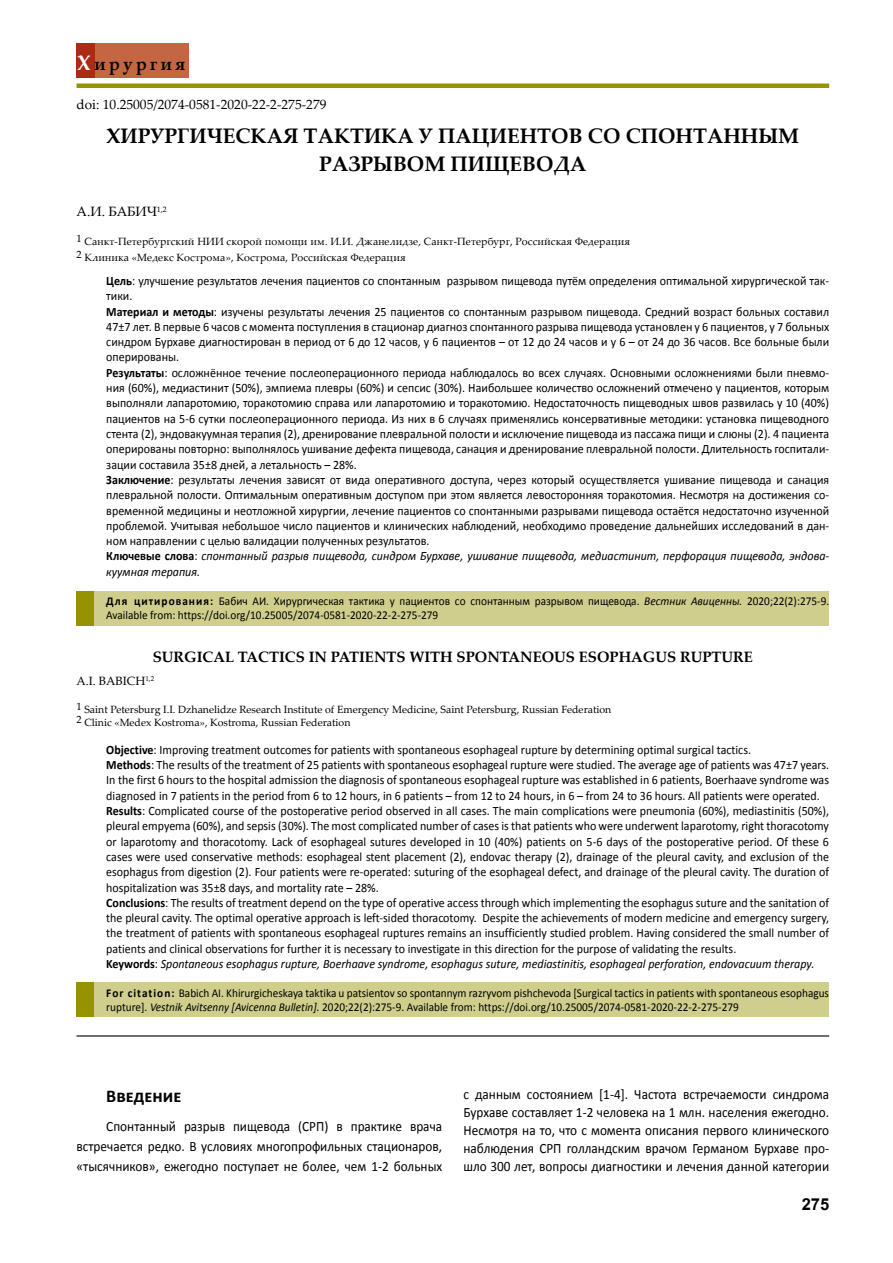
<style>
.page{position:relative;width:893px;height:1263px;background:#fff}
.page>*{position:absolute;margin:0;border:0;box-sizing:border-box;transform-origin:0 0}
.t1{font:700 21px/28.5px "Palatino Linotype";color:#000;text-align:center}
.t2{font:700 18px "Palatino Linotype";letter-spacing:.2em;color:#000;scale:.93 1}
.t3{font:700 18px "Calibri";color:#000}
.t4{font:700 16.5px "Arial Tj";color:#000}
.t5{font:700 15px "Palatino Linotype";color:#000}
.t6{font:14.25px/18px "Calibri";color:#000;text-align:justify;scale:.93 1}
.t7{font:13.5px "Palatino Linotype";color:#000}
.t8{font:12.75px/15.3px "Calibri Tj";color:#000;scale:.94 1}
.t9{font:12px/14.4px "Calibri Tj";color:#000;scale:.94 1}
.t10{font:12px "Palatino Linotype";color:#000}
.t11{font:10.5px/16.2px "Palatino Linotype";color:#000}
.t12{font:7.8px "Palatino Linotype";color:#000}
.s1{font-size:21px;color:#fff}
.s2{font-size:13.5px}
.s3{font-family:"Calibri Bold Tj"}
.s4{font-style:italic}
</style>
<div class="page">
<div style="left:77px;top:83px;width:752px;height:5px;background:#979200"></div>
<div style="left:77px;top:44px;width:112px;height:34px;background:#c46641"></div>
<div style="left:77px;top:44px;width:18px;height:34px;background:#ab2b15"></div>
<div style="left:77px;top:982px;width:752px;height:34px;background:#d0ce8d"></div>
<div style="left:77px;top:982px;width:17px;height:34px;background:#979200"></div>
<div style="left:77px;top:591px;width:752px;height:34px;background:#d0ce8d"></div>
<div style="left:77px;top:591px;width:17px;height:34px;background:#979200"></div>
<hr style="left:77px;top:1035px;width:752px;height:1px;background:#000">
<h2 class="t2" style="left:78px;top:51px;width:117px"><span class="s1">Х</span>ирургия</h2>
<p class="t7" style="left:77px;top:95px;width:251px">doi: 10.25005/2074-0581-2020-22-2-275-279</p>
<h1 class="t1" style="left:107px;top:121px;width:694px">ХИРУРГИЧЕСКАЯ ТАКТИКА У ПАЦИЕНТОВ СО СПОНТАННЫМ<br>РАЗРЫВОМ ПИЩЕВОДА</h1>
<p class="t7" style="left:77px;top:202px;width:51px">А.И. Баби</p>
<p class="t12" style="left:147px;top:203px;width:22px"><span class="s2">ч</span>1,2</p>
<p class="t11" style="left:77px;top:233px;width:555px">1 Санкт-Петербургский НИИ скорой помощи им. И.И. Джанелидзе, Санкт-Петербург, Российская Федерация<br>2 Клиника «Медекс Кострома», Кострома, Российская Федерация</p>
<p class="t8" style="left:106px;top:272px;width:771px"><span class="s3">Цель</span>: улучшение результатов лечения пациентов со спонтанным разрывом пищевода путём определения оптимальной хирургической так&shy;тики.<br><span class="s3">Материал и методы</span>: изучены результаты лечения 25 пациентов со спонтанным разрывом пищевода. Средний возраст больных составил 47±7 лет. В первые 6 часов с момента поступления в стационар диагноз спонтанного разрыва пищевода установлен у 6 пациентов, у 7 больных синдром Бурхаве диагностирован в период от 6 до 12 часов, у 6 пациентов – от 12 до 24 часов и у 6 – от 24 до 36 часов. Все больные были оперированы.<br><span class="s3">Результаты</span>: осложнённое течение послеоперационного периода наблюдалось во всех случаях. Основными осложнениями были пневмо&shy;ния (60%), медиастинит (50%), эмпиема плевры (60%) и сепсис (30%). Наибольшее количество осложнений отмечено у пациентов, которым выполняли лапаротомию, торакотомию справа или лапаротомию и торакотомию. Недостаточность пищеводных швов развилась у 10 (40%) пациентов на 5-6 сутки послеоперационного периода. Из них в 6 случаях применялись консервативные методики: установка пищеводного стента (2), эндовакуумная терапия (2), дренирование плевральной полости и исключение пищевода из пассажа пищи и слюны (2). 4 пациента оперированы повторно: выполнялось ушивание дефекта пищевода, санация и дренирование плевральной полости. Длительность госпитали&shy;зации составила 35±8 дней, а летальность – 28%.<br><span class="s3">Заключение</span>: результаты лечения зависят от вида оперативного доступа, через который осуществляется ушивание пищевода и санация плевральной полости. Оптимальным оперативным доступом при этом является левосторонняя торакотомия. Несмотря на достижения со&shy;временной медицины и неотложной хирургии, лечение пациентов со спонтанными разрывами пищевода остаётся недостаточно изученной проблемой. Учитывая небольшое число пациентов и клинических наблюдений, необходимо проведение дальнейших исследований в дан&shy;ном направлении с целью валидации полученных результатов.<br><span class="s3">Ключевые слова</span>: <span class="s4">спонтанный разрыв пищевода, синдром Бурхаве, ушивание пищевода, медиастинит, перфорация пищевода, эндова&shy;куумная терапия.</span></p>
<p class="t9" style="left:106px;top:593px;width:770px"><span class="s3">Для цитирования:</span> Бабич АИ. Хирургическая тактика у пациентов со спонтанным разрывом пищевода. <span class="s4">Вестник Авиценны.</span> 2020;22(2):275-9.<br>Available from: https://doi.org/10.25005/2074-0581-2020-22-2-275-279</p>
<p class="t5" style="left:153px;top:646px;width:602px">SURGICAL TACTICS IN PATIENTS WITH SPONTANEOUS ESOPHAGUS RUPTURE</p>
<p class="t10" style="left:77px;top:672px;width:79px">A.I. Babich<sup>1,2</sup></p>
<p class="t11" style="left:77px;top:703px;width:536px;line-height:12.6px">1 Saint Petersburg I.I. Dzhanelidze Research Institute of Emergency Medicine, Saint Petersburg, Russian Federation<br>2 Clinic «Medex Kostroma», Kostroma, Russian Federation</p>
<p class="t8" style="left:106px;top:741px;width:770px"><span class="s3">Objective</span>: Improving treatment outcomes for patients with spontaneous esophageal rupture by determining optimal surgical tactics.<br><span class="s3">Methods</span>: The results of the treatment of 25 patients with spontaneous esophageal rupture were studied. The average age of patients was 47±7 years.<br>In the first 6 hours to the hospital admission the diagnosis of spontaneous esophageal rupture was established in 6 patients, Boerhaave syndrome was diagnosed in 7 patients in the period from 6 to 12 hours, in 6 patients – from 12 to 24 hours, in 6 – from 24 to 36 hours. All patients were operated.<br><span class="s3">Results</span>: Complicated course of the postoperative period observed in all cases. The main complications were pneumonia (60%), mediastinitis (50%), pleural empyema (60%), and sepsis (30%). The most complicated number of cases is that patients who were underwent laparotomy, right thoracotomy or laparotomy and thoracotomy. Lack of esophageal sutures developed in 10 (40%) patients on 5-6 days of the postoperative period. Of these 6 cases were used conservative methods: esophageal stent placement (2), endovac therapy (2), drainage of the pleural cavity, and exclusion of the esophagus from digestion (2). Four patients were re-operated: suturing of the esophageal defect, and drainage of the pleural cavity. The duration of hospitalization was 35±8 days, and mortality rate – 28%.<br><span class="s3">Conclusions</span>: The results of treatment depend on the type of operative access through which implementing the esophagus suture and the sanitation of the pleural cavity. The optimal operative approach is left-sided thoracotomy. Despite the achievements of modern medicine and emergency surgery, the treatment of patients with spontaneous esophageal ruptures remains an insufficiently studied problem. Having considered the small number of patients and clinical observations for further it is necessary to investigate in this direction for the purpose of validating the results.<br><span class="s3">Keywords</span>: <span class="s4">Spontaneous esophagus rupture, Boerhaave syndrome, esophagus suture, mediastinitis, esophageal perforation, endovacuum therapy.</span></p>
<p class="t9" style="left:106px;top:985px;width:770px"><span class="s3">For citation:</span> Babich AI. Khirurgicheskaya taktika u patsientov so spontannym razryvom pishchevoda [Surgical tactics in patients with spontaneous esophagus rupture]. <span class="s4">Vestnik Avitsenny [Avicenna Bulletin].</span> 2020;22(2):275-9. Available from: https://doi.org/10.25005/2074-0581-2020-22-2-275-279</p>
<h2 class="t3" style="left:106px;top:1085px;width:77px">Введение</h2>
<p class="t6" style="left:77px;top:1116px;width:395px;line-height:20.1px;text-indent:30px">Спонтанный разрыв пищевода (СРП) в практике врача встречается редко. В условиях многопрофильных стационаров, «тысячников», ежегодно поступает не более, чем 1-2 больных</p>
<p class="t6" style="left:463px;top:1086px;width:395px">с данным состоянием [1-4]. Частота встречаемости синдрома Бурхаве составляет 1-2 человека на 1 млн. населения ежегодно.<br>Несмотря на то, что с момента описания первого клинического наблюдения СРП голландским врачом Германом Бурхаве про&shy;шло 300 лет, вопросы диагностики и лечения данной категории</p>
<p class="t4" style="left:802px;top:1195px;width:29px">275</p>
</div>
